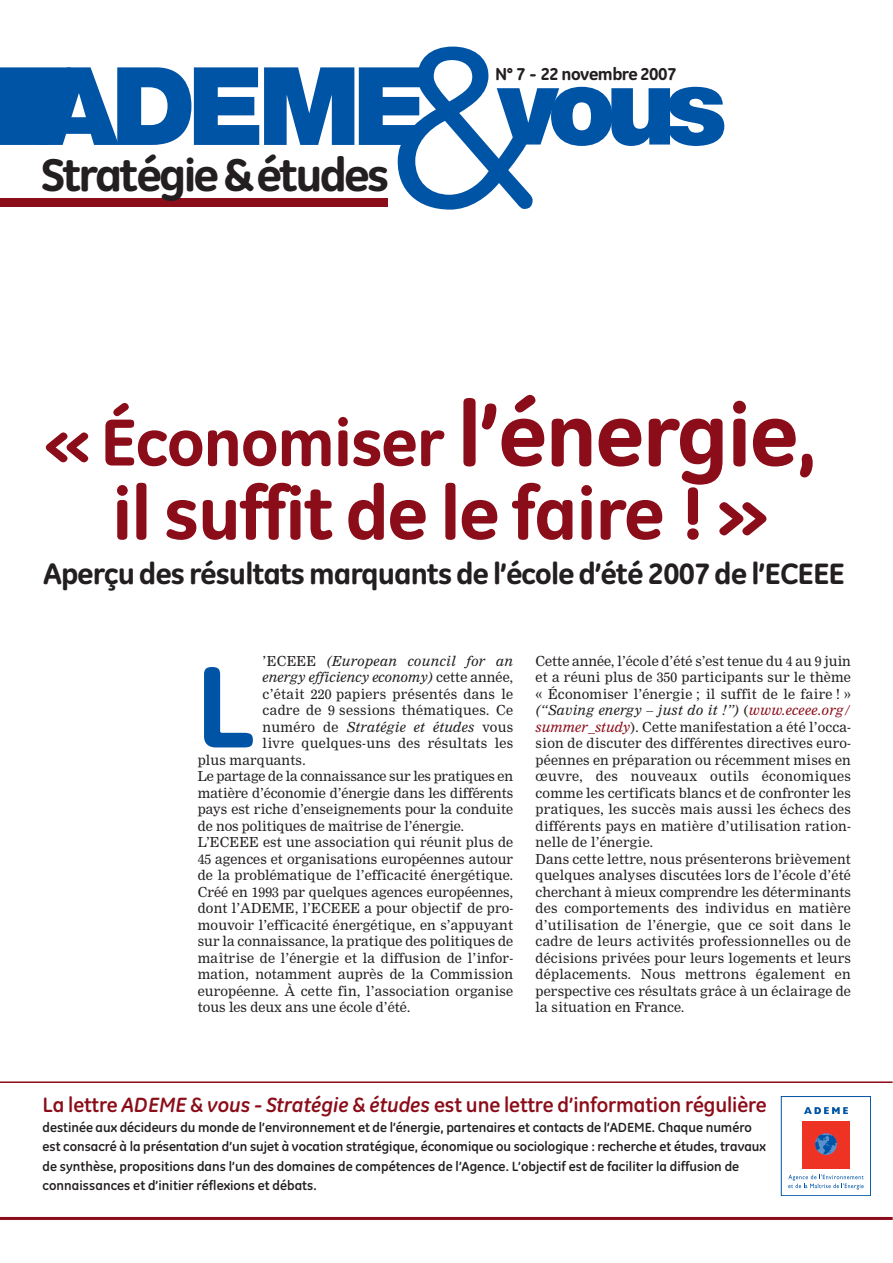
<style>
.page{position:relative;width:893px;height:1263px;background:#fff}
.page>*{position:absolute;margin:0;border:0;box-sizing:border-box;transform-origin:0 0}
.t1{font:800 116.4px "GE Inspira";color:#0054a6}
.t2{font:800 75px "GE Inspira";letter-spacing:-.015em;color:#8b0d19}
.t3{font:800 67.5px "GE Inspira";letter-spacing:-.015em;color:#8b0d19}
.t4{font:800 46.65px "GE Inspira";letter-spacing:-.055em;color:#231f20}
.t5{font:800 30px "GE Inspira";letter-spacing:-.025em;color:#231f20}
.t6{font:700 21px "GE Inspira";letter-spacing:-.005em;color:#8b0d19}
.t7{font:800 17.4px "GE Inspira";letter-spacing:-.025em;color:#231f20}
.t8{font:13.5px/16.5px "Nimrod";letter-spacing:.01em;color:#231f20}
.t9{font:700 13.5px/19.5px "GE Inspira";color:#231f20}
.t10{font:italic 13.5px "Nimrod";letter-spacing:.02em;color:#231f20}
.t11{font:13.5px "Nimrod";letter-spacing:-.01em;color:#231f20}
.s1{font-size:90px}
.s2{font-size:76.5px}
.s3{font-style:normal}
.s4{font-style:italic}
.s5{font-style:italic;color:#8b0d19}
</style>
<div class="page">
<svg style="left:0;top:47px;width:724px;height:163px"></svg>
<div style="left:0;top:199px;width:388px;height:8px;background:#8b0d19"></div>
<div style="left:781px;top:1096px;width:90px;height:100px;border:1px solid #0054a6"></div>
<div style="left:802px;top:1121px;width:47px;height:47px;background:#ee3224"></div>
<svg style="left:815px;top:1133px;width:22px;height:22px"></svg>
<svg style="left:804px;top:1107px;width:44px;height:7px"></svg>
<svg style="left:788px;top:1174px;width:76px;height:15px"></svg>
<hr style="left:0;top:1081px;width:892px;height:2px;background:#8b0d19">
<hr style="left:0;top:1217px;width:892px;height:3px;background:#8b0d19">
<h3 class="t4" style="left:41px;top:158px;width:350px">Stratégie &amp; études</h3>
<p class="t7" style="left:495px;top:68px;width:183px">N° 7 - 22 novembre 2007</p>
<h3 class="t3" style="left:43px;top:417px;width:775px">« Économiser <span class="s1">l’énergie</span><span class="s2">,</span></h3>
<h2 class="t2" style="left:112px;top:486px;width:656px">il suffit de le faire ! »</h2>
<h3 class="t5" style="left:43px;top:563px;width:803px">Aperçu des résultats marquants de l’école d’été 2007 de l’ECEEE</h3>
<p class="t10" style="left:263px;top:656px;width:252px"><span class="s3">’ECEEE</span> (European council for an</p>
<p class="t10" style="left:263px;top:673px;width:252px">energy efficiency economy) <span class="s3">cette année,</span></p>
<p class="t8" style="left:263px;top:687px;width:252px">c’était 220 papiers présentés dans le</p>
<p class="t8" style="left:263px;top:704px;width:252px">cadre de 9 sessions thématiques. Ce</p>
<p class="t10" style="left:263px;top:722px;width:252px"><span class="s3">numéro de</span> Stratégie et études <span class="s3">vous</span></p>
<p class="t8" style="left:263px;top:737px;width:252px">livre quelques-uns des résultats les</p>
<p class="t8" style="left:198px;top:753px;width:109px">plus marquants.</p>
<p class="t11" style="left:198px;top:772px;width:317px">Le partage de la connaissance sur les pratiques en</p>
<p class="t8" style="left:198px;top:786px;width:317px">matière d’économie d’énergie dans les différents</p>
<p class="t8" style="left:198px;top:803px;width:317px">pays est riche d’enseignements pour la conduite</p>
<p class="t8" style="left:198px;top:819px;width:268px">de nos politiques de maîtrise de l’énergie.</p>
<p class="t8" style="left:198px;top:836px;width:317px">L’ECEEE est une association qui réunit plus de</p>
<p class="t8" style="left:198px;top:852px;width:317px">45 agences et organisations européennes autour</p>
<p class="t8" style="left:198px;top:869px;width:317px">de la problématique de l’efficacité énergétique.</p>
<p class="t8" style="left:198px;top:885px;width:317px">Créé en 1993 par quelques agences européennes,</p>
<p class="t8" style="left:198px;top:902px;width:317px">dont l’ADEME, l’ECEEE a pour objectif de pro-</p>
<p class="t8" style="left:198px;top:918px;width:317px">mouvoir l’efficacité énergétique, en s’appuyant</p>
<p class="t8" style="left:198px;top:935px;width:317px">sur la connaissance, la pratique des politiques de</p>
<p class="t8" style="left:198px;top:951px;width:317px">maîtrise de l’énergie et la diffusion de l’infor-</p>
<p class="t8" style="left:198px;top:968px;width:317px">mation, notamment auprès de la Commission</p>
<p class="t8" style="left:198px;top:984px;width:317px">européenne. À cette fin, l’association organise</p>
<p class="t8" style="left:198px;top:1001px;width:214px">tous les deux ans une école d’été.</p>
<h1 class="t1" style="left:195px;top:664px;width:61px">L</h1>
<p class="t8" style="left:536px;top:654px;width:317px">Cette année, l’école d’été s’est tenue du 4 au 9 juin et a réuni plus de 350 participants sur le thème « Économiser l’énergie ; il suffit de le faire ! » <span class="s4">(“Saving energy – just do it !”)</span> (<span class="s5">www.eceee.org/ summer_study</span>). Cette manifestation a été l’occa&shy;sion de discuter des différentes directives euro&shy;péennes en préparation ou récemment mises en œuvre, des nouveaux outils économiques comme les certificats blancs et de confronter les pratiques, les succès mais aussi les échecs des différents pays en matière d’utilisation ration&shy;nelle de l’énergie.<br>Dans cette lettre, nous présenterons brièvement quelques analyses discutées lors de l’école d’été cherchant à mieux comprendre les déterminants des comportements des individus en matière d’utilisation de l’énergie, que ce soit dans le cadre de leurs activités professionnelles ou de décisions privées pour leurs logements et leurs déplacements. Nous mettrons également en perspective ces résultats grâce à un éclairage de la situation en France.</p>
<h3 class="t6" style="left:43px;top:1097px;width:726px">La lettre <span class="s4">ADEME &amp; vous - Stratégie &amp; études</span> est une lettre d’information régulière</h3>
<p class="t9" style="left:43px;top:1119px;width:725px">destinée aux décideurs du monde de l’environnement et de l’énergie, partenaires et contacts de l’ADEME. Chaque numéro est consacré à la présentation d’un sujet à vocation stratégique, économique ou sociologique : recherche et études, travaux de synthèse, propositions dans l’un des domaines de compétences de l’Agence. L’objectif est de faciliter la diffusion de connaissances et d’initier réflexions et débats.</p>
</div>
